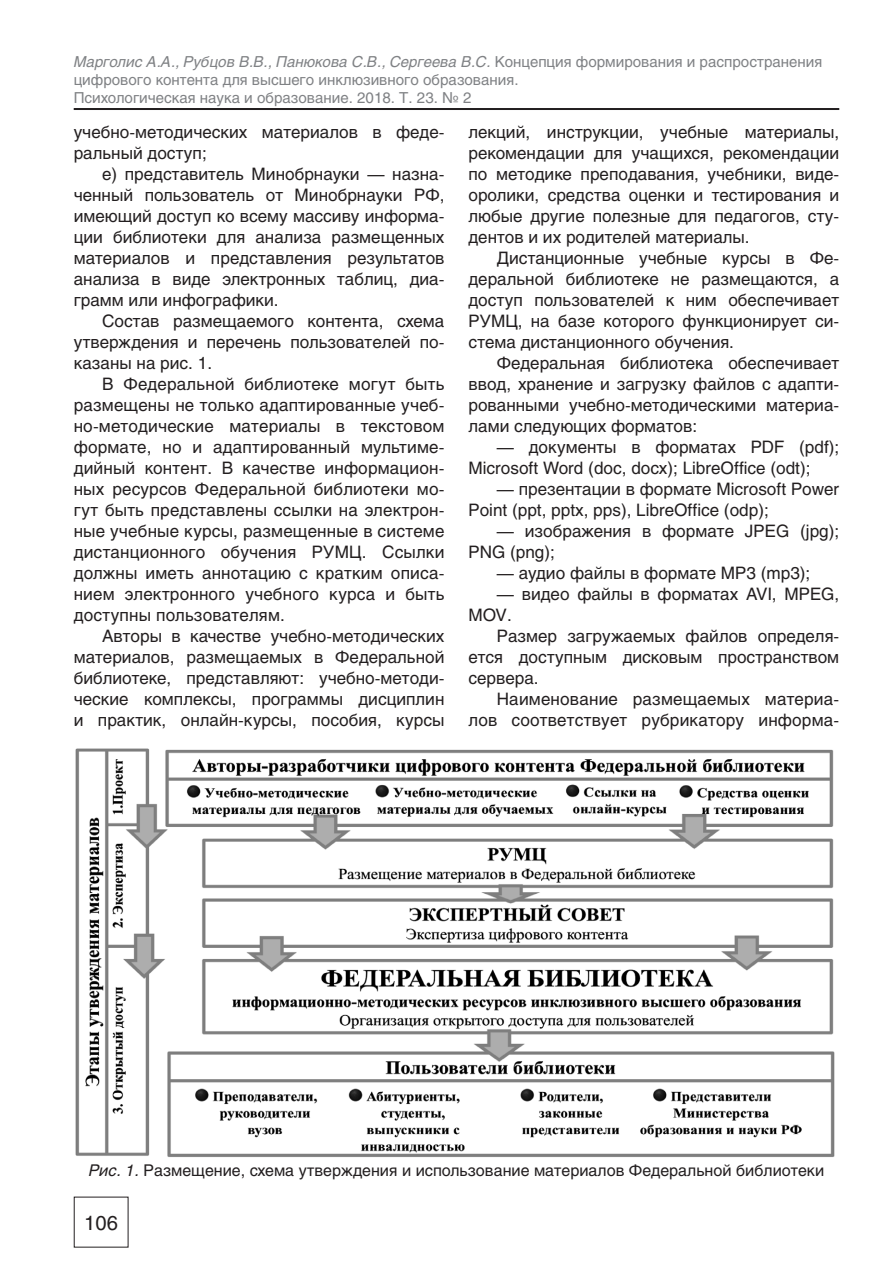
<style>
.page{position:relative;width:896px;height:1276px;background:#fff}
.page>*{position:absolute;margin:0;border:0;box-sizing:border-box;transform-origin:0 0}
.t1{font:20px "Helios";color:#231f20}
.Мой_основной{font:17px/21px "Helios";color:#231f20;text-align:justify}
.Мой_основной-2{font:16px "Helios";color:#231f20}
.Подзаголовок{font:15px "Helios";color:#808285}
.Подзаголовок-2{font:italic 15px "Helios";color:#808285}
.s1{font-style:normal}
.s2{font-style:italic}
</style>
<div class="page">
<hr style="left:74px;top:108px;width:765px;height:2px;background:#231f20">
<img style="left:75px;top:748px;width:760px;height:409px">
<p class="Подзаголовок-2" style="left:74px;top:52px;width:750px">Марголис А.А., Рубцов В.В., Панюкова С.В., Сергеева В.С. <span class="s1">Концепция формирования и распространения</span></p>
<p class="Подзаголовок" style="left:74px;top:70px;width:446px">цифрового контента для высшего инклюзивного образования.</p>
<p class="Подзаголовок" style="left:74px;top:88px;width:399px">Психологическая наука и образование. 2018. Т. 23. № 2</p>
<p class="Мой_основной" style="left:74px;top:121px;width:372px">учебно-методических материалов в феде&shy;ральный доступ;</p>
<p class="Мой_основной" style="left:74px;top:163px;width:372px;text-indent:28px">e) представитель Минобрнауки — назна&shy;ченный пользователь от Минобрнауки РФ, имеющий доступ ко всему массиву информа&shy;ции библиотеки для анализа размещенных материалов и представления результатов анализа в виде электронных таблиц, диа&shy;грамм или инфографики.</p>
<p class="Мой_основной" style="left:74px;top:310px;width:372px;text-indent:28px">Состав размещаемого контента, схема утверждения и перечень пользователей по&shy;казаны на рис. 1.</p>
<p class="Мой_основной" style="left:74px;top:373px;width:372px;text-indent:28px">В Федеральной библиотеке могут быть размещены не только адаптированные учеб&shy;но-методические материалы в текстовом формате, но и адаптированный мультиме&shy;дийный контент. В качестве информацион&shy;ных ресурсов Федеральной библиотеки мо&shy;гут быть представлены ссылки на электрон&shy;ные учебные курсы, размещенные в системе дистанционного обучения РУМЦ. Ссылки должны иметь аннотацию с кратким описа&shy;нием электронного учебного курса и быть доступны пользователям.</p>
<p class="Мой_основной" style="left:74px;top:625px;width:372px;text-indent:28px">Авторы в качестве учебно-методических материалов, размещаемых в Федеральной библиотеке, представляют: учебно-методи&shy;ческие комплексы, программы дисциплин и практик, онлайн-курсы, пособия, курсы</p>
<p class="Мой_основной" style="left:468px;top:121px;width:372px">лекций, инструкции, учебные материалы, рекомендации для учащихся, рекомендации по методике преподавания, учебники, виде&shy;оролики, средства оценки и тестирования и любые другие полезные для педагогов, сту&shy;дентов и их родителей материалы.</p>
<p class="Мой_основной" style="left:468px;top:247px;width:372px;text-indent:28px">Дистанционные учебные курсы в Фе&shy;деральной библиотеке не размещаются, а доступ пользователей к ним обеспечивает РУМЦ, на базе которого функционирует си&shy;стема дистанционного обучения.</p>
<p class="Мой_основной" style="left:468px;top:352px;width:372px;text-indent:28px">Федеральная библиотека обеспечивает ввод, хранение и загрузку файлов с адапти&shy;рованными учебно-методическими материа&shy;лами следующих форматов:</p>
<p class="Мой_основной" style="left:468px;top:436px;width:372px;text-indent:28px">— документы в форматах PDF (pdf);<br>Microsoft Word (doc, docx); LibreOffice (odt);</p>
<p class="Мой_основной" style="left:468px;top:478px;width:372px;text-indent:28px">— презентации в формате Microsoft Power<br>Point (ppt, pptx, pps), LibreOffice (odp);</p>
<p class="Мой_основной" style="left:468px;top:520px;width:372px;text-indent:28px">— изображения в формате JPEG (jpg);<br>PNG (png);</p>
<p class="Мой_основной" style="left:497px;top:562px;width:315px">— аудио файлы в формате MP3 (mp3);</p>
<p class="Мой_основной" style="left:468px;top:583px;width:372px;text-indent:28px">— видео файлы в форматах AVI, MPEG,<br>MOV.</p>
<p class="Мой_основной" style="left:468px;top:625px;width:372px;text-indent:28px">Размер загружаемых файлов определя&shy;ется доступным дисковым пространством сервера.</p>
<p class="Мой_основной" style="left:468px;top:688px;width:372px;text-align:right">Наименование размещаемых материа&shy;лов соответствует рубрикатору информа-</p>
<p class="Мой_основной-2" style="left:89px;top:1161px;width:737px"><span class="s2">Рис. 1.</span> Размещение, схема утверждения и использование материалов Федеральной библиотеки</p>
<p class="t1" style="left:84px;top:1211px;width:35px">106</p>
</div>
